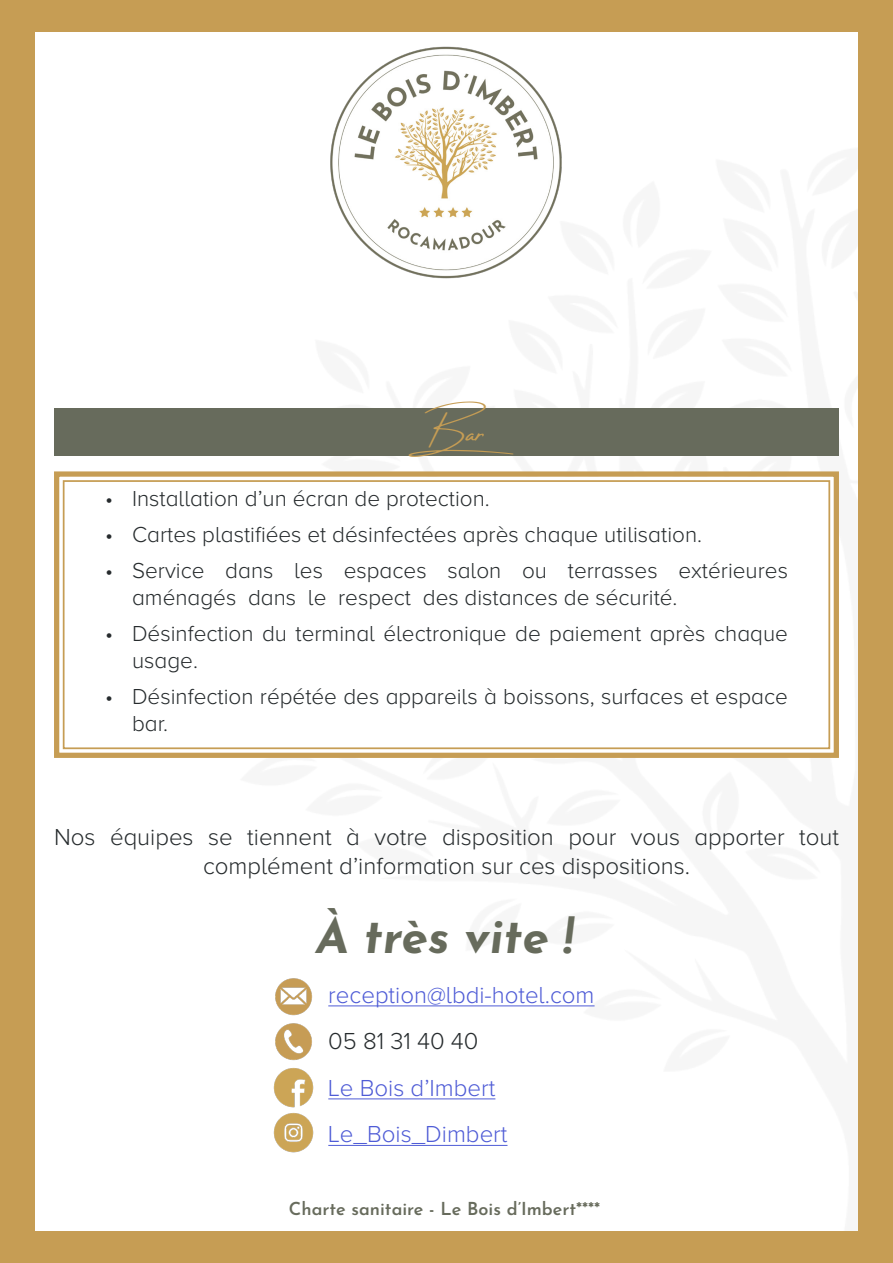
<style>
.page{position:relative;width:893px;height:1263px;background:#fff}
.page>*{position:absolute;margin:0;border:0;box-sizing:border-box;transform-origin:0 0}
.t1{font:italic 100 48px "Josefin Sans";color:#676b5c}
.t2{font:30px "Amsterdam Four ttf";color:#c69d54}
.t3{font:300 24px/28.8px "Proxima Nova A";color:#262b2d;text-align:center}
.t4{font:300 24px "Proxima Nova A";color:#4f5cd6}
.t5{font:300 22.5px/27px "Proxima Nova A";color:#262b2d}
.t6{font:100 18px "Josefin Sans";color:#676b5c}
</style>
<div class="page">
<div style="left:0;top:0;width:892px;height:1263px;background:#c69d54"></div>
<div style="left:35px;top:32px;width:822px;height:1199px;background:#fff"></div>
<img style="left:328px;top:146px;width:511px;height:1000px">
<svg style="left:54px;top:469px;width:785px;height:292px"></svg>
<div style="left:63px;top:480px;width:767px;height:269px;border:2px solid #c69d54"></div>
<div style="left:54px;top:408px;width:784px;height:48px;background:#676b5c"></div>
<hr style="left:328px;top:1006px;width:266px;height:1px;background:#4f5cd6">
<hr style="left:328px;top:1099px;width:167px;height:1px;background:#4f5cd6">
<hr style="left:328px;top:1145px;width:179px;height:1px;background:#4f5cd6">
<img style="left:273px;top:978px;width:41px;height:175px">
<p class="t2" style="left:409px;top:416px;width:106px">Ba r</p>
<p class="t5" style="left:105px;top:484px;width:386px">• Installation d’un écran de protection.</p>
<p class="t5" style="left:105px;top:520px;width:598px">• Cartes plastifiées et désinfectées après chaque utilisation.</p>
<p class="t5" style="left:132px;top:556px;width:657px;text-indent:-27px">• Service dans les espaces salon ou terrasses extérieures aménagés dans le respect des distances de sécurité.</p>
<p class="t5" style="left:132px;top:619px;width:657px;text-indent:-27px">• Désinfection du terminal électronique de paiement après chaque usage.</p>
<p class="t5" style="left:132px;top:682px;width:657px;text-indent:-27px">• Désinfection répétée des appareils à boissons, surfaces et espace bar.</p>
<p class="t3" style="left:54px;top:823px;width:786px">Nos équipes se tiennent à votre disposition pour vous apporter tout complément d’information sur ces dispositions.</p>
<p class="t1" style="left:316px;top:895px;width:259px">À très vite !</p>
<p class="t4" style="left:328px;top:982px;width:268px">reception@lbdi-hotel.com</p>
<p class="t3" style="left:328px;top:1027px;width:152px">05 81 31 40 40</p>
<p class="t4" style="left:328px;top:1075px;width:169px">Le Bois d’Imbert</p>
<p class="t4" style="left:328px;top:1121px;width:181px">Le_Bois_Dimbert</p>
<p class="t6" style="left:289px;top:1195px;width:313px">Charte sanitaire - Le Bois d’Imbert****</p>
</div>
